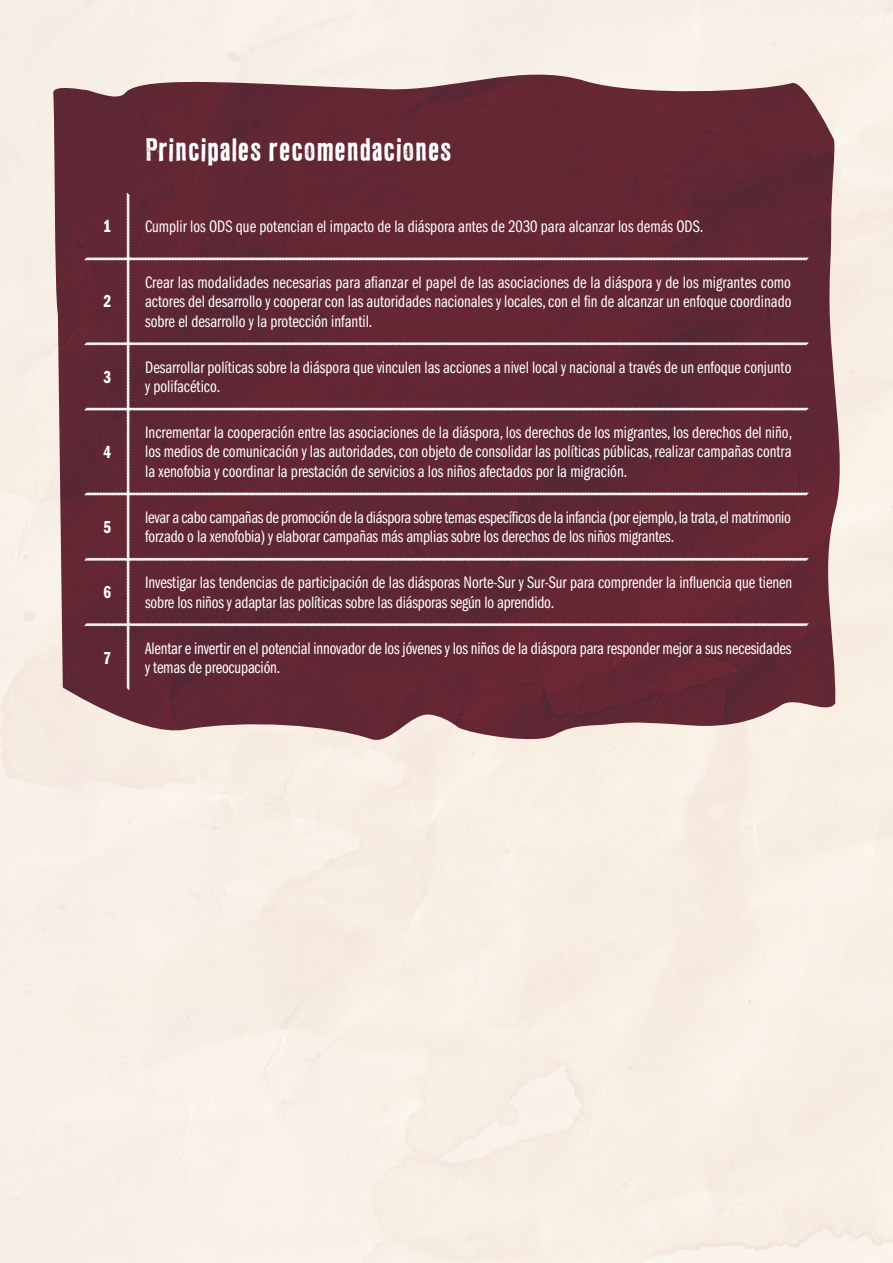
<style>
.page{position:relative;width:893px;height:1263px;background:#fff}
.page>*{position:absolute;margin:0;border:0;box-sizing:border-box;transform-origin:0 0}
.t1{font:28.5px "LL Rubber Grotesque";letter-spacing:-.03em;color:#fff}
.t2{font:18px "ITC Franklin Gothic Std Dm Cp";color:#fff}
.t3{font:17.25px/19.5px "ITC Franklin Gothic Std Bk Cp";letter-spacing:-.005em;color:#fff}
</style>
<div class="page">
<svg style="left:53px;top:73px;width:788px;height:668px;background:#804e57"></svg>
<svg style="left:84px;top:192px;width:725px;height:499px;background:#652d3a"></svg>
<h1 class="t1" style="left:146px;top:132px;width:308px">Principales recomendaciones</h1>
<p class="t2" style="left:103px;top:216px;width:9px">1</p>
<p class="t3" style="left:145px;top:217px;width:560px">Cumplir los ODS que potencian el impacto de la diáspora antes de 2030 para alcanzar los demás ODS.</p>
<p class="t2" style="left:103px;top:292px;width:9px">2</p>
<p class="t3" style="left:145px;top:273px;width:648px;text-align:justify">Crear las modalidades necesarias para afianzar el papel de las asociaciones de la diáspora y de los migrantes como actores del desarrollo y cooperar con las autoridades nacionales y locales, con el fin de alcanzar un enfoque coordinado sobre el desarrollo y la protección infantil.</p>
<p class="t2" style="left:103px;top:367px;width:9px">3</p>
<p class="t3" style="left:145px;top:357px;width:648px">Desarrollar políticas sobre la diáspora que vinculen las acciones a nivel local y nacional a través de un enfoque conjunto y polifacético.</p>
<p class="t2" style="left:103px;top:442px;width:9px">4</p>
<p class="t3" style="left:145px;top:423px;width:649px;text-align:justify">Incrementar la cooperación entre las asociaciones de la diáspora, los derechos de los migrantes, los derechos del niño, los medios de comunicación y las autoridades, con objeto de consolidar las políticas públicas, realizar campañas contra la xenofobia y coordinar la prestación de servicios a los niños afectados por la migración.</p>
<p class="t2" style="left:103px;top:517px;width:9px">5</p>
<p class="t3" style="left:145px;top:508px;width:647px">levar a cabo campañas de promoción de la diáspora sobre temas específicos de la infancia (por ejemplo, la trata, el matrimonio forzado o la xenofobia) y elaborar campañas más amplias sobre los derechos de los niños migrantes.</p>
<p class="t2" style="left:103px;top:582px;width:9px">6</p>
<p class="t3" style="left:145px;top:573px;width:649px">Investigar las tendencias de participación de las diásporas Norte-Sur y Sur-Sur para comprender la influencia que tienen sobre los niños y adaptar las políticas sobre las diásporas según lo aprendido.</p>
<p class="t2" style="left:103px;top:648px;width:9px">7</p>
<p class="t3" style="left:145px;top:638px;width:648px">Alentar e invertir en el potencial innovador de los jóvenes y los niños de la diáspora para responder mejor a sus necesidades y temas de preocupación.</p>
</div>
